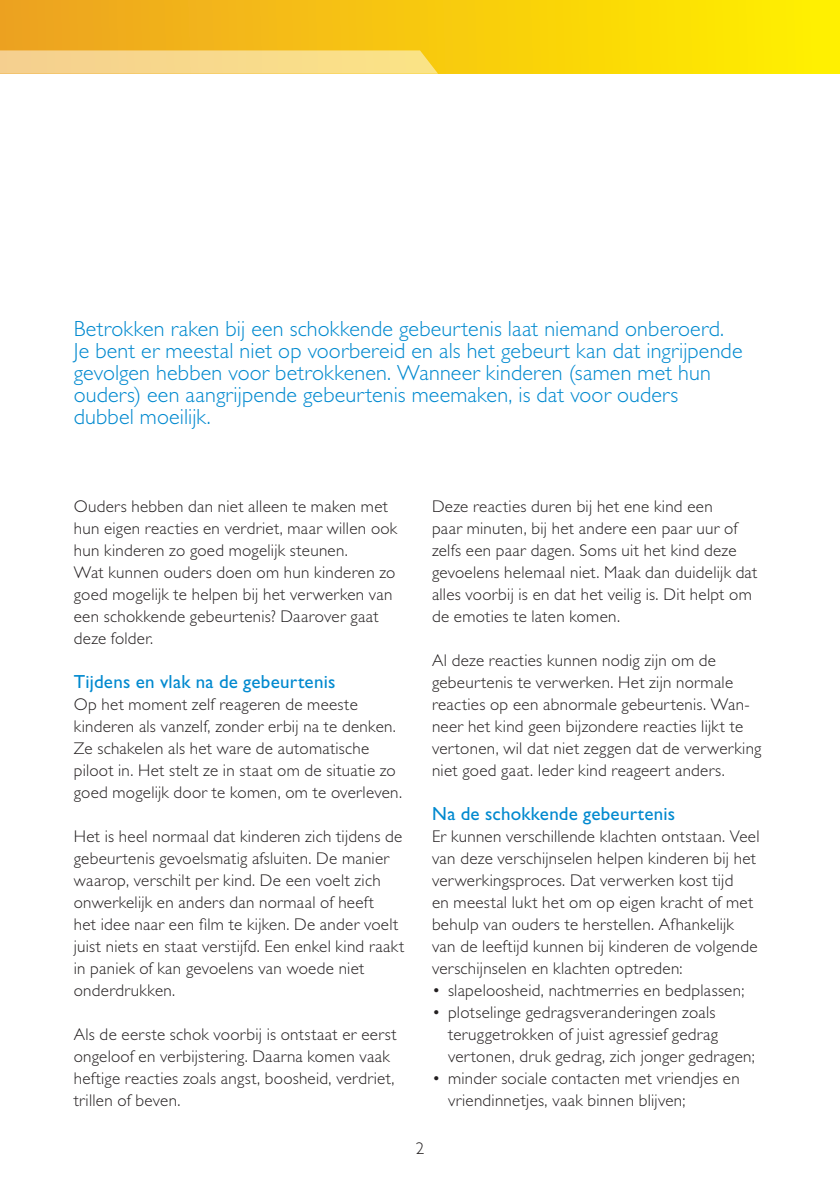
<style>
.page{position:relative;width:840px;height:1191px;background:#fff}
.page>*{position:absolute;margin:0;border:0;box-sizing:border-box;transform-origin:0 0}
.Intro{font:300 22px/22px "Gill Sans Std";letter-spacing:.01em;color:#0089cf}
.Tussenkopje{font:19px "Gill Sans Std";letter-spacing:.01em;color:#0089cf}
.Platte_tekst{font:300 17px/22px "Gill Sans Std";letter-spacing:.015em;color:#231f20}
</style>
<div class="page">
<hr style="left:839px;top:0;width:1px;height:74px;background:#fff001">
<div style="left:0;top:0;width:839px;height:74px;background:linear-gradient(to right,#eda122,#fff100)"></div>
<svg style="left:0;top:50px;width:438px;height:24px;background:#f7d785"></svg>
<p class="Intro" style="left:74px;top:318px;width:670px">Betrokken raken bij een schokkende gebeurtenis laat niemand onberoerd.<br>Je bent er meestal niet op voorbereid en als het gebeurt kan dat ingrijpende gevolgen hebben voor betrokkenen. Wanneer kinderen (samen met hun ouders) een aangrijpende gebeurtenis meemaken, is dat voor ouders dubbel moeilijk.</p>
<p class="Platte_tekst" style="left:74px;top:496px;width:325px">Ouders hebben dan niet alleen te maken met hun eigen reacties en verdriet, maar willen ook hun kinderen zo goed mogelijk steunen.</p>
<p class="Platte_tekst" style="left:74px;top:562px;width:323px">Wat kunnen ouders doen om hun kinderen zo goed mogelijk te helpen bij het verwerken van een schokkende gebeurtenis? Daarover gaat deze folder.</p>
<p class="Tussenkopje" style="left:74px;top:671px;width:263px">Tijdens en vlak na de gebeurtenis</p>
<p class="Platte_tekst" style="left:74px;top:694px;width:329px">Op het moment zelf reageren de meeste kinderen als vanzelf, zonder erbij na te denken.<br>Ze schakelen als het ware de automatische piloot in. Het stelt ze in staat om de situatie zo goed mogelijk door te komen, om te overleven.</p>
<p class="Platte_tekst" style="left:74px;top:826px;width:332px">Het is heel normaal dat kinderen zich tijdens de gebeurtenis gevoelsmatig afsluiten. De manier waarop, verschilt per kind. De een voelt zich onwerkelijk en anders dan normaal of heeft<br>het idee naar een film te kijken. De ander voelt juist niets en staat verstijfd. Een enkel kind raakt in paniek of kan gevoelens van woede niet onderdrukken.</p>
<p class="Platte_tekst" style="left:74px;top:1024px;width:324px">Als de eerste schok voorbij is ontstaat er eerst ongeloof en verbijstering. Daarna komen vaak heftige reacties zoals angst, boosheid, verdriet, trillen of beven.</p>
<p class="Platte_tekst" style="left:432px;top:496px;width:327px">Deze reacties duren bij het ene kind een<br>paar minuten, bij het andere een paar uur of zelfs een paar dagen. Soms uit het kind deze gevoelens helemaal niet. Maak dan duidelijk dat alles voorbij is en dat het veilig is. Dit helpt om de emoties te laten komen.</p>
<p class="Platte_tekst" style="left:432px;top:650px;width:331px">Al deze reacties kunnen nodig zijn om de gebeurtenis te verwerken. Het zijn normale reacties op een abnormale gebeurtenis. Wan&shy;neer het kind geen bijzondere reacties lijkt te vertonen, wil dat niet zeggen dat de verwerking niet goed gaat. Ieder kind reageert anders.</p>
<p class="Tussenkopje" style="left:432px;top:803px;width:245px">Na de schokkende gebeurtenis</p>
<p class="Platte_tekst" style="left:432px;top:826px;width:329px">Er kunnen verschillende klachten ontstaan. Veel van deze verschijnselen helpen kinderen bij het verwerkingsproces. Dat verwerken kost tijd<br>en meestal lukt het om op eigen kracht of met behulp van ouders te herstellen. Afhankelijk van de leeftijd kunnen bij kinderen de volgende verschijnselen en klachten optreden:</p>
<p class="Platte_tekst" style="left:432px;top:980px;width:314px">• slapeloosheid, nachtmerries en bedplassen;</p>
<p class="Platte_tekst" style="left:448px;top:1002px;width:308px;text-indent:-16px">• plotselinge gedragsveranderingen zoals teruggetrokken of juist agressief gedrag vertonen, druk gedrag, zich jonger gedragen;</p>
<p class="Platte_tekst" style="left:448px;top:1068px;width:293px;text-indent:-16px">• minder sociale contacten met vriendjes en vriendinnetjes, vaak binnen blijven;</p>
<p class="Platte_tekst" style="left:415px;top:1137px;width:10px">2</p>
</div>
